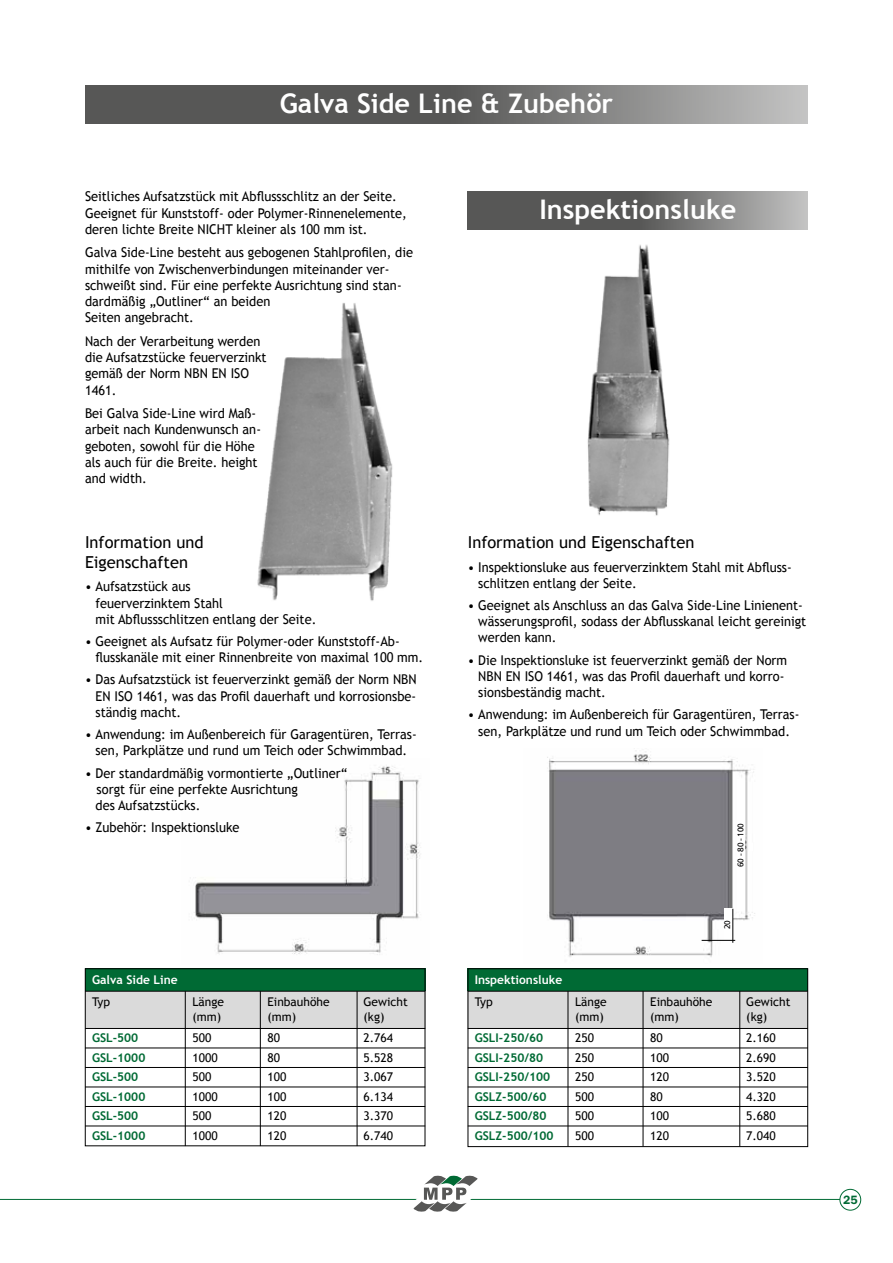
<style>
.page{position:relative;width:893px;height:1263px;background:#fff}
.page>*{position:absolute;margin:0;border:0;box-sizing:border-box;transform-origin:0 0}
.t1{font:700 27px "Trebuchet MS";color:#fff}
.t2{font:16.5px/19.8px "Trebuchet MS";color:#000}
.t3{font:13.5px/16.2px "Trebuchet MS";color:#000;scale:.95 1}
.t4{font:12px "Trebuchet MS";color:#000}
.t5{font:700 12px "Trebuchet MS";color:#006a34}
.t6{font:700 12px "Trebuchet MS";color:#fff}
.t7{font:600 12px "Franklin Gothic IT Cby BT";color:#006a34}
.t8{font:8.25px "Frutiger";letter-spacing:-.03em;color:#000}
</style>
<div class="page">
<img style="left:190px;top:766px;width:230px;height:189px">
<img style="left:257px;top:303px;width:136px;height:298px">
<div style="left:85px;top:991px;width:340px;height:38px;background:#dadada"></div>
<div style="left:85px;top:968px;width:340px;height:23px;background:#006a34"></div>
<div style="left:85px;top:968px;width:340px;height:178px;border:1px solid #000"></div>
<hr style="left:85px;top:991px;width:340px;height:1px;background:#000">
<hr style="left:85px;top:1028px;width:340px;height:1px;background:#000">
<hr style="left:85px;top:1047px;width:340px;height:1px;background:#000">
<hr style="left:85px;top:1067px;width:340px;height:1px;background:#000">
<hr style="left:85px;top:1086px;width:340px;height:1px;background:#000">
<hr style="left:85px;top:1106px;width:340px;height:1px;background:#000">
<hr style="left:85px;top:1125px;width:340px;height:1px;background:#000">
<hr style="left:185px;top:991px;width:1px;height:155px;background:#000">
<hr style="left:260px;top:991px;width:1px;height:155px;background:#000">
<hr style="left:357px;top:991px;width:1px;height:155px;background:#000">
<svg style="left:85px;top:85px;width:723px;height:38px;background:#717171"></svg>
<hr style="left:0;top:1199px;width:849px;height:1px;background:#006a34">
<svg style="left:407px;top:1175px;width:74px;height:37px"></svg>
<div style="left:840px;top:1189px;width:21px;height:21px;background:#fff;border-radius:50%"></div>
<div style="left:840px;top:1189px;width:21px;height:21px;border:1px solid #006a34;border-radius:50%"></div>
<img style="left:547px;top:750px;width:208px;height:207px">
<img style="left:587px;top:244px;width:83px;height:272px">
<div style="left:468px;top:991px;width:340px;height:38px;background:#dadada"></div>
<div style="left:468px;top:968px;width:340px;height:23px;background:#006a34"></div>
<div style="left:468px;top:968px;width:340px;height:179px;border:1px solid #000"></div>
<hr style="left:468px;top:991px;width:340px;height:1px;background:#000">
<hr style="left:468px;top:1028px;width:340px;height:1px;background:#000">
<hr style="left:468px;top:1047px;width:340px;height:1px;background:#000">
<hr style="left:468px;top:1067px;width:340px;height:1px;background:#000">
<hr style="left:468px;top:1086px;width:340px;height:1px;background:#000">
<hr style="left:468px;top:1106px;width:340px;height:1px;background:#000">
<hr style="left:468px;top:1125px;width:340px;height:1px;background:#000">
<hr style="left:568px;top:991px;width:1px;height:155px;background:#000">
<hr style="left:643px;top:991px;width:1px;height:155px;background:#000">
<hr style="left:739px;top:991px;width:1px;height:155px;background:#000">
<svg style="left:468px;top:191px;width:340px;height:39px;background:#727271"></svg>
<div style="left:737px;top:779px;width:8px;height:132px;background:#fff"></div>
<div style="left:724px;top:908px;width:8px;height:32px;background:#fff"></div>
<hr style="left:702px;top:940px;width:33px;height:1px;background:#000">
<hr style="left:733px;top:909px;width:1px;height:34px;background:#000">
<h1 class="t1" style="left:280px;top:87px;width:335px">Galva Side Line &amp; Zubehör</h1>
<p class="t3" style="left:85px;top:189px;width:340px">Seitliches Aufsatzstück mit Abflussschlitz an der Seite.<br>Geeignet für Kunststoff- oder Polymer-Rinnenelemente, deren lichte Breite NICHT kleiner als 100 mm ist.</p>
<p class="t3" style="left:85px;top:245px;width:347px">Galva Side-Line besteht aus gebogenen Stahlprofilen, die mithilfe von Zwischenverbindungen miteinander ver&shy;schweißt sind. Für eine perfekte Ausrichtung sind stan&shy;dardmäßig „Outliner“ an beiden<br>Seiten angebracht.</p>
<p class="t3" style="left:85px;top:333px;width:193px">Nach der Verarbeitung werden die Aufsatzstücke feuerverzinkt gemäß der Norm NBN EN ISO<br>1461.</p>
<p class="t3" style="left:85px;top:406px;width:187px">Bei Galva Side-Line wird Maß&shy;arbeit nach Kundenwunsch an&shy;geboten, sowohl für die Höhe als auch für die Breite. height and width.</p>
<p class="t2" style="left:85px;top:532px;width:120px">Information und<br>Eigenschaften</p>
<p class="t3" style="left:96px;top:579px;width:234px;text-indent:-11px">• Aufsatzstück aus<br>feuerverzinktem Stahl<br>mit Abflussschlitzen entlang der Seite.</p>
<p class="t3" style="left:96px;top:633px;width:346px;text-indent:-10px">• Geeignet als Aufsatz für Polymer-oder Kunststoff-Ab&shy;flusskanäle mit einer Rinnenbreite von maximal 100 mm.</p>
<p class="t3" style="left:96px;top:672px;width:339px;text-align:justify;text-indent:-11px">• Das Aufsatzstück ist feuerverzinkt gemäß der Norm NBN EN ISO 1461, was das Profil dauerhaft und korrosionsbe&shy;ständig macht.</p>
<p class="t3" style="left:85px;top:726px;width:351px;text-align:center">• Anwendung: im Außenbereich für Garagentüren, Terras&shy;sen, Parkplätze und rund um Teich oder Schwimmbad.</p>
<p class="t3" style="left:96px;top:765px;width:267px;text-indent:-11px">• Der standardmäßig vormontierte „Outliner“ sorgt für eine perfekte Ausrichtung<br>des Aufsatzstücks.</p>
<p class="t3" style="left:85px;top:819px;width:164px">• Zubehör: Inspektionsluke</p>
<p class="t6" style="left:92px;top:972px;width:87px">Galva Side Line</p>
<p class="t4" style="left:92px;top:995px;width:20px">Typ</p>
<p class="t4" style="left:193px;top:995px;width:33px">Länge</p>
<p class="t4" style="left:268px;top:995px;width:64px">Einbauhöhe</p>
<p class="t4" style="left:364px;top:995px;width:46px">Gewicht</p>
<p class="t4" style="left:193px;top:1009px;width:30px">(mm)</p>
<p class="t4" style="left:268px;top:1009px;width:30px">(mm)</p>
<p class="t4" style="left:364px;top:1009px;width:22px">(kg)</p>
<p class="t5" style="left:92px;top:1030px;width:48px">GSL-500</p>
<p class="t4" style="left:193px;top:1031px;width:20px">500</p>
<p class="t4" style="left:268px;top:1031px;width:14px">80</p>
<p class="t4" style="left:364px;top:1031px;width:31px">2.764</p>
<p class="t5" style="left:92px;top:1050px;width:55px">GSL-1000</p>
<p class="t4" style="left:193px;top:1050px;width:27px">1000</p>
<p class="t4" style="left:268px;top:1050px;width:14px">80</p>
<p class="t4" style="left:364px;top:1050px;width:31px">5.528</p>
<p class="t5" style="left:92px;top:1069px;width:48px">GSL-500</p>
<p class="t4" style="left:193px;top:1070px;width:20px">500</p>
<p class="t4" style="left:268px;top:1070px;width:20px">100</p>
<p class="t4" style="left:364px;top:1070px;width:31px">3.067</p>
<p class="t5" style="left:92px;top:1089px;width:55px">GSL-1000</p>
<p class="t4" style="left:193px;top:1089px;width:27px">1000</p>
<p class="t4" style="left:268px;top:1089px;width:20px">100</p>
<p class="t4" style="left:364px;top:1089px;width:31px">6.134</p>
<p class="t5" style="left:92px;top:1108px;width:48px">GSL-500</p>
<p class="t4" style="left:193px;top:1109px;width:20px">500</p>
<p class="t4" style="left:268px;top:1109px;width:20px">120</p>
<p class="t4" style="left:364px;top:1109px;width:31px">3.370</p>
<p class="t5" style="left:92px;top:1128px;width:55px">GSL-1000</p>
<p class="t4" style="left:193px;top:1128px;width:27px">1000</p>
<p class="t4" style="left:268px;top:1128px;width:20px">120</p>
<p class="t4" style="left:364px;top:1128px;width:31px">6.740</p>
<h1 class="t1" style="left:539px;top:193px;width:198px">Inspektionsluke</h1>
<p class="t2" style="left:468px;top:532px;width:228px">Information und Eigenschaften</p>
<p class="t3" style="left:478px;top:559px;width:332px;text-indent:-10px">• Inspektionsluke aus feuerverzinktem Stahl mit Abfluss&shy;schlitzen entlang der Seite.</p>
<p class="t3" style="left:478px;top:597px;width:347px;text-indent:-11px">• Geeignet als Anschluss an das Galva Side-Line Linienent&shy;wässerungsprofil, sodass der Abflusskanal leicht gereinigt werden kann.</p>
<p class="t3" style="left:478px;top:652px;width:327px;text-indent:-11px">• Die Inspektionsluke ist feuerverzinkt gemäß der Norm<br>NBN EN ISO 1461, was das Profil dauerhaft und korro&shy;sionsbeständig macht.</p>
<p class="t3" style="left:468px;top:707px;width:351px;text-align:center">• Anwendung: im Außenbereich für Garagentüren, Terras&shy;sen, Parkplätze und rund um Teich oder Schwimmbad.</p>
<p class="t8" style="left:736px;top:867px;width:45px;rotate:-90deg">60 - 80 - 100</p>
<p class="t8" style="left:722px;top:929px;width:10px;rotate:-90deg">20</p>
<p class="t6" style="left:475px;top:972px;width:89px">Inspektionsluke</p>
<p class="t4" style="left:475px;top:995px;width:20px">Typ</p>
<p class="t4" style="left:575px;top:995px;width:33px">Länge</p>
<p class="t4" style="left:650px;top:995px;width:64px">Einbauhöhe</p>
<p class="t4" style="left:746px;top:995px;width:46px">Gewicht</p>
<p class="t4" style="left:575px;top:1009px;width:30px">(mm)</p>
<p class="t4" style="left:650px;top:1009px;width:30px">(mm)</p>
<p class="t4" style="left:746px;top:1009px;width:22px">(kg)</p>
<p class="t5" style="left:475px;top:1030px;width:70px">GSLI-250/60</p>
<p class="t4" style="left:575px;top:1031px;width:20px">250</p>
<p class="t4" style="left:650px;top:1031px;width:14px">80</p>
<p class="t4" style="left:746px;top:1031px;width:31px">2.160</p>
<p class="t5" style="left:475px;top:1050px;width:70px">GSLI-250/80</p>
<p class="t4" style="left:575px;top:1050px;width:20px">250</p>
<p class="t4" style="left:650px;top:1050px;width:20px">100</p>
<p class="t4" style="left:746px;top:1050px;width:31px">2.690</p>
<p class="t5" style="left:475px;top:1069px;width:77px">GSLI-250/100</p>
<p class="t4" style="left:575px;top:1070px;width:20px">250</p>
<p class="t4" style="left:650px;top:1070px;width:20px">120</p>
<p class="t4" style="left:746px;top:1070px;width:31px">3.520</p>
<p class="t5" style="left:475px;top:1089px;width:73px">GSLZ-500/60</p>
<p class="t4" style="left:575px;top:1089px;width:20px">500</p>
<p class="t4" style="left:650px;top:1089px;width:14px">80</p>
<p class="t4" style="left:746px;top:1089px;width:31px">4.320</p>
<p class="t5" style="left:475px;top:1108px;width:73px">GSLZ-500/80</p>
<p class="t4" style="left:575px;top:1109px;width:20px">500</p>
<p class="t4" style="left:650px;top:1109px;width:20px">100</p>
<p class="t4" style="left:746px;top:1109px;width:31px">5.680</p>
<p class="t5" style="left:475px;top:1128px;width:80px">GSLZ-500/100</p>
<p class="t4" style="left:575px;top:1128px;width:20px">500</p>
<p class="t4" style="left:650px;top:1128px;width:20px">120</p>
<p class="t4" style="left:746px;top:1128px;width:31px">7.040</p>
<p class="t7" style="left:843px;top:1192px;width:16px">25</p>
</div>
